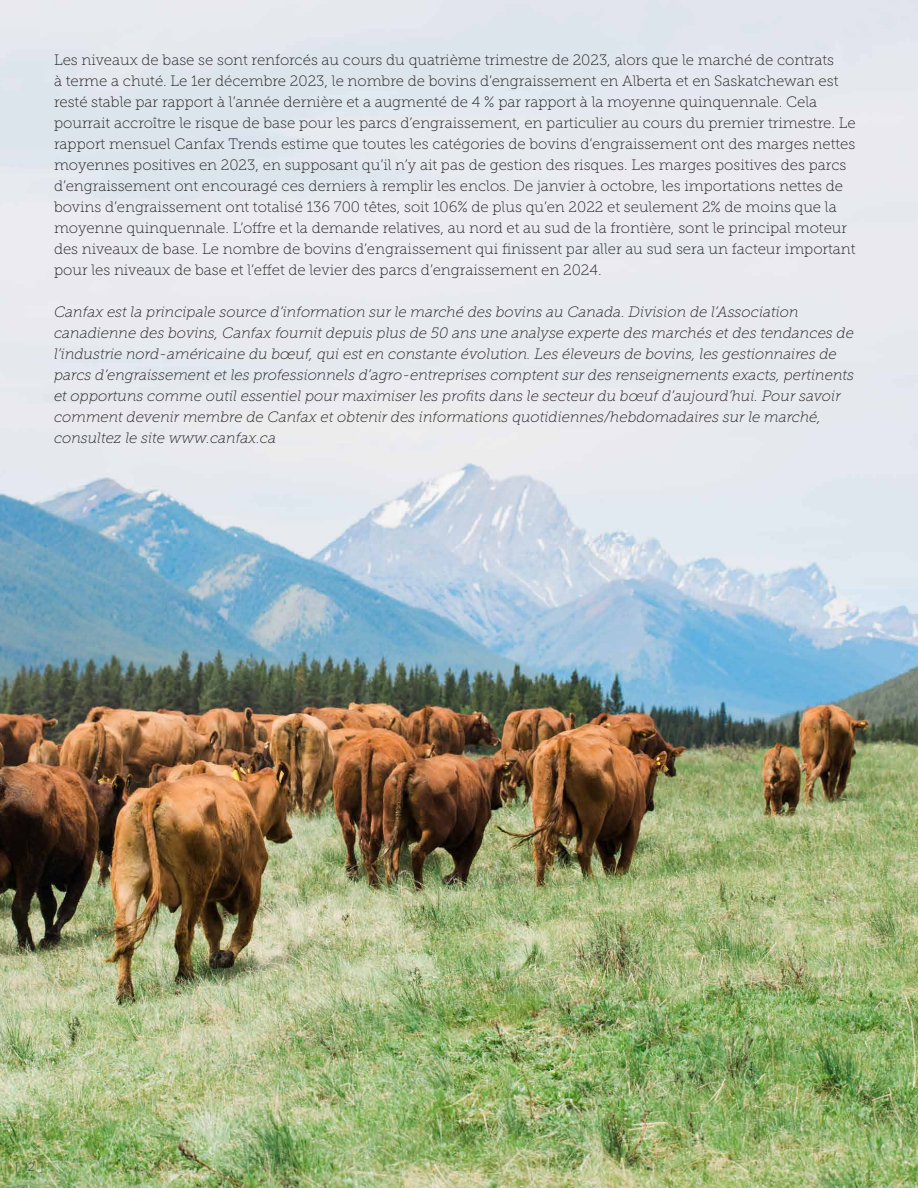
<style>
.page{position:relative;width:918px;height:1188px;background:#fff}
.page>*{position:absolute;margin:0;border:0;box-sizing:border-box;transform-origin:0 0}
.t1{font:15px/21px "Museo Slab 100";color:#231f20}
.t2{font:italic 15px/21px "Museo Slab 100";color:#231f20}
.t3{font:300 12px "Gotham";color:#2b4d42}
</style>
<div class="page">
<img style="left:0;top:0;width:918px;height:1188px">
<p class="t1" style="left:54px;top:50px;width:803px">Les niveaux de base se sont renforcés au cours du quatrième trimestre de 2023, alors que le marché de contrats<br>à terme a chuté. Le 1er décembre 2023, le nombre de bovins d’engraissement en Alberta et en Saskatchewan est resté stable par rapport à l’année dernière et a augmenté de 4 % par rapport à la moyenne quinquennale. Cela pourrait accroître le risque de base pour les parcs d’engraissement, en particulier au cours du premier trimestre. Le rapport mensuel Canfax Trends estime que toutes les catégories de bovins d’engraissement ont des marges nettes moyennes positives en 2023, en supposant qu’il n’y ait pas de gestion des risques. Les marges positives des parcs d’engraissement ont encouragé ces derniers à remplir les enclos. De janvier à octobre, les importations nettes de bovins d’engraissement ont totalisé 136 700 têtes, soit 106% de plus qu’en 2022 et seulement 2% de moins que la moyenne quinquennale. L’offre et la demande relatives, au nord et au sud de la frontière, sont le principal moteur des niveaux de base. Le nombre de bovins d’engraissement qui finissent par aller au sud sera un facteur important pour les niveaux de base et l’effet de levier des parcs d’engraissement en 2024.</p>
<p class="t2" style="left:54px;top:302px;width:802px">Canfax est la principale source d’information sur le marché des bovins au Canada. Division de l’Association canadienne des bovins, Canfax fournit depuis plus de 50 ans une analyse experte des marchés et des tendances de l’industrie nord-américaine du bœuf, qui est en constante évolution. Les éleveurs de bovins, les gestionnaires de parcs d’engraissement et les professionnels d’agro-entreprises comptent sur des renseignements exacts, pertinents et opportuns comme outil essentiel pour maximiser les profits dans le secteur du bœuf d’aujourd’hui. Pour savoir comment devenir membre de Canfax et obtenir des informations quotidiennes/hebdomadaires sur le marché, consultez le site www.canfax.ca</p>
<p class="t3" style="left:15px;top:1160px;width:30px">[ 12 ]</p>
</div>
